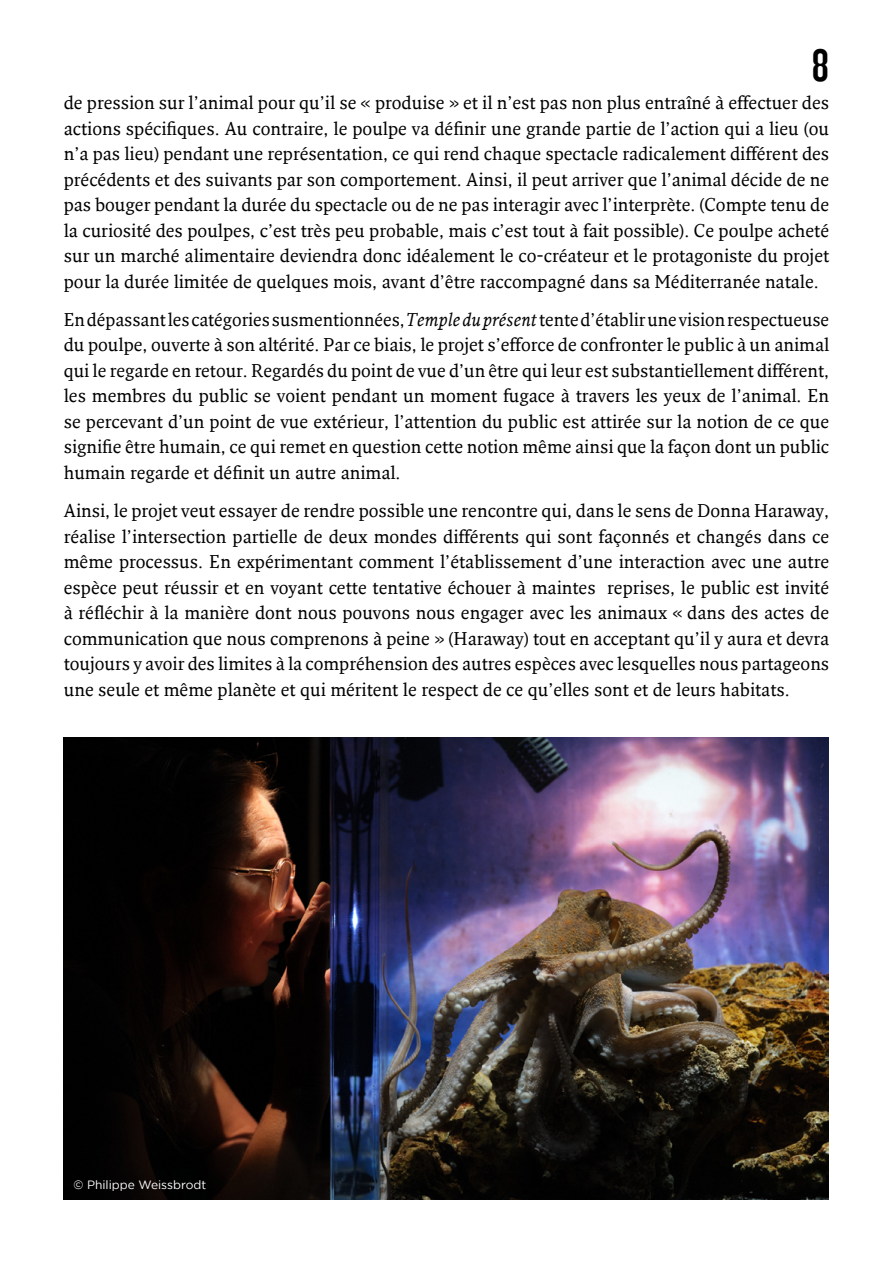
<style>
.page{position:relative;width:893px;height:1263px;background:#fff}
.page>*{position:absolute;margin:0;border:0;box-sizing:border-box;transform-origin:0 0}
.t1{font:48px "Knockout 48 Featherweight";color:#000}
.t2{font:18px/25.5px "Fresco";color:#000;text-align:justify}
.t3{font:12px "Gotham";color:#fff}
.s1{font-style:italic}
</style>
<div class="page">
<img style="left:64px;top:738px;width:764px;height:461px">
<h1 class="t1" style="left:812px;top:36px;width:19px">8</h1>
<p class="t2" style="left:64px;top:90px;width:767px">de pression sur l’animal pour qu’il se « produise » et il n’est pas non plus entraîné à effectuer des actions spécifiques. Au contraire, le poulpe va définir une grande partie de l’action qui a lieu (ou n’a pas lieu) pendant une représentation, ce qui rend chaque spectacle radicalement différent des précédents et des suivants par son comportement. Ainsi, il peut arriver que l’animal décide de ne pas bouger pendant la durée du spectacle ou de ne pas interagir avec l’interprète. (Compte tenu de la curiosité des poulpes, c’est très peu probable, mais c’est tout à fait possible). Ce poulpe acheté sur un marché alimentaire deviendra donc idéalement le co-créateur et le protagoniste du projet pour la durée limitée de quelques mois, avant d’être raccompagné dans sa Méditerranée natale.</p>
<p class="t2" style="left:64px;top:306px;width:767px">En dépassant les catégories susmentionnées, <span class="s1">Temple du présent</span> tente d’établir une vision respectueuse du poulpe, ouverte à son altérité. Par ce biais, le projet s’efforce de confronter le public à un animal qui le regarde en retour. Regardés du point de vue d’un être qui leur est substantiellement différent, les membres du public se voient pendant un moment fugace à travers les yeux de l’animal. En se percevant d’un point de vue extérieur, l’attention du public est attirée sur la notion de ce que signifie être humain, ce qui remet en question cette notion même ainsi que la façon dont un public humain regarde et définit un autre animal.</p>
<p class="t2" style="left:64px;top:498px;width:767px">Ainsi, le projet veut essayer de rendre possible une rencontre qui, dans le sens de Donna Haraway, réalise l’intersection partielle de deux mondes différents qui sont façonnés et changés dans ce même processus. En expérimentant comment l’établissement d’une interaction avec une autre espèce peut réussir et en voyant cette tentative échouer à maintes reprises, le public est invité à réfléchir à la manière dont nous pouvons nous engager avec les animaux « dans des actes de communication que nous comprenons à peine » (Haraway) tout en acceptant qu’il y aura et devra toujours y avoir des limites à la compréhension des autres espèces avec lesquelles nous partageons une seule et même planète et qui méritent le respect de ce qu’elles sont et de leurs habitats.</p>
<p class="t3" style="left:73px;top:1177px;width:134px">© Philippe Weissbrodt</p>
</div>
